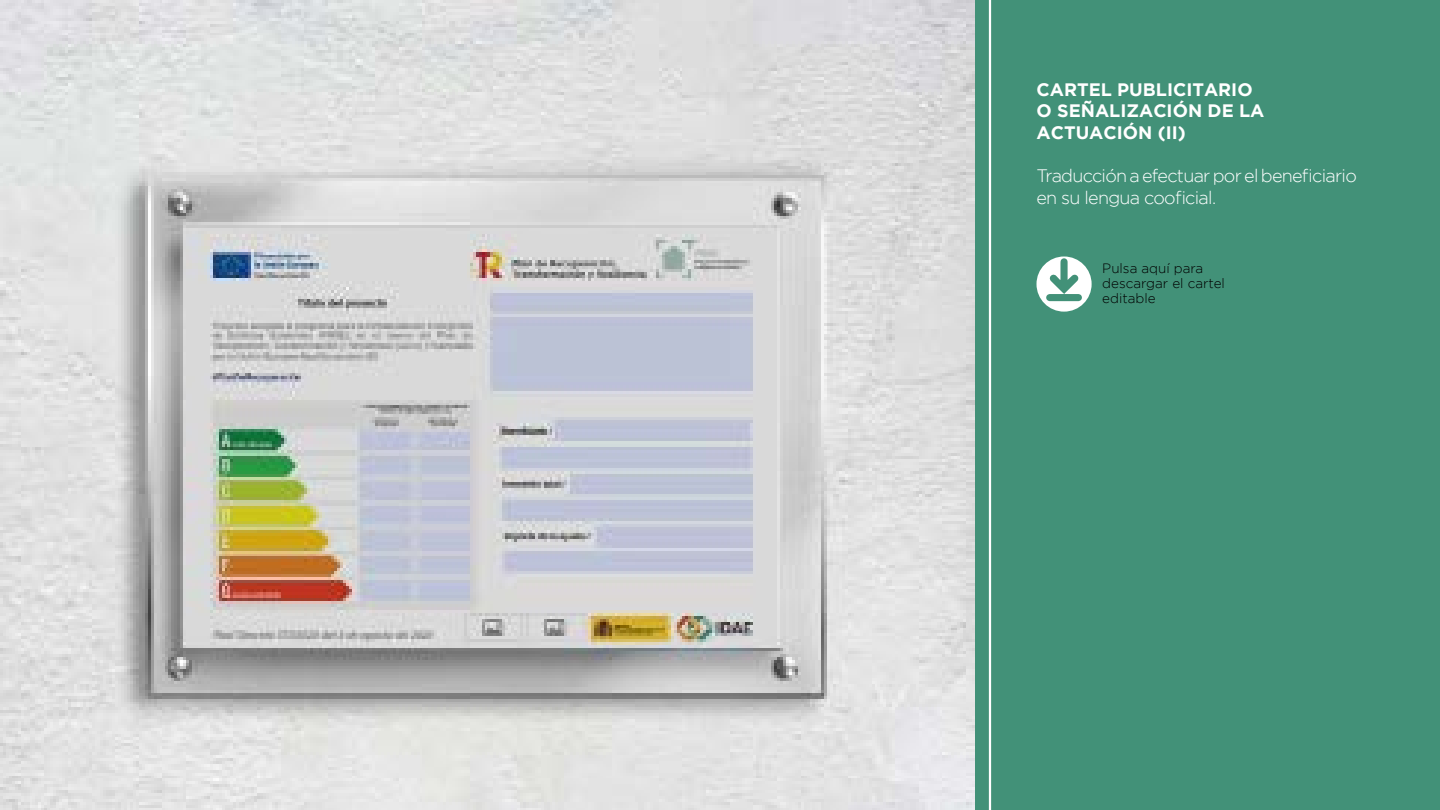
<style>
.page{position:relative;width:1440px;height:810px;background:#fff}
.page>*{position:absolute;margin:0;border:0;box-sizing:border-box;transform-origin:0 0}
.t1{font:300 18px/21.6px "Gotham";letter-spacing:-.04em;color:#fff}
.t2{font:700 18px/21.6px "Gotham";color:#fff}
.t3{font:300 13.5px/15px "Gotham";color:#000}
</style>
<div class="page">
<div style="left:968px;top:0;width:472px;height:810px;background:#429178"></div>
<img style="left:0;top:0;width:975px;height:810px">
<hr style="left:989px;top:0;width:2px;height:810px;background:#fff">
<div style="left:1036px;top:256px;width:56px;height:56px;background:#fff;border-radius:50%"></div>
<svg style="left:1046px;top:258px;width:36px;height:43px"></svg>
<p class="t2" style="left:1036px;top:78px;width:230px">CARTEL PUBLICITARIO<br>O SEÑALIZACIÓN DE LA<br>ACTUACIÓN (II)</p>
<p class="t1" style="left:1036px;top:165px;width:322px">Traducción a efectuar por el beneficiario en su lengua cooficial.</p>
<p class="t3" style="left:1102px;top:261px;width:124px">Pulsa aquí para descargar el cartel editable</p>
</div>
